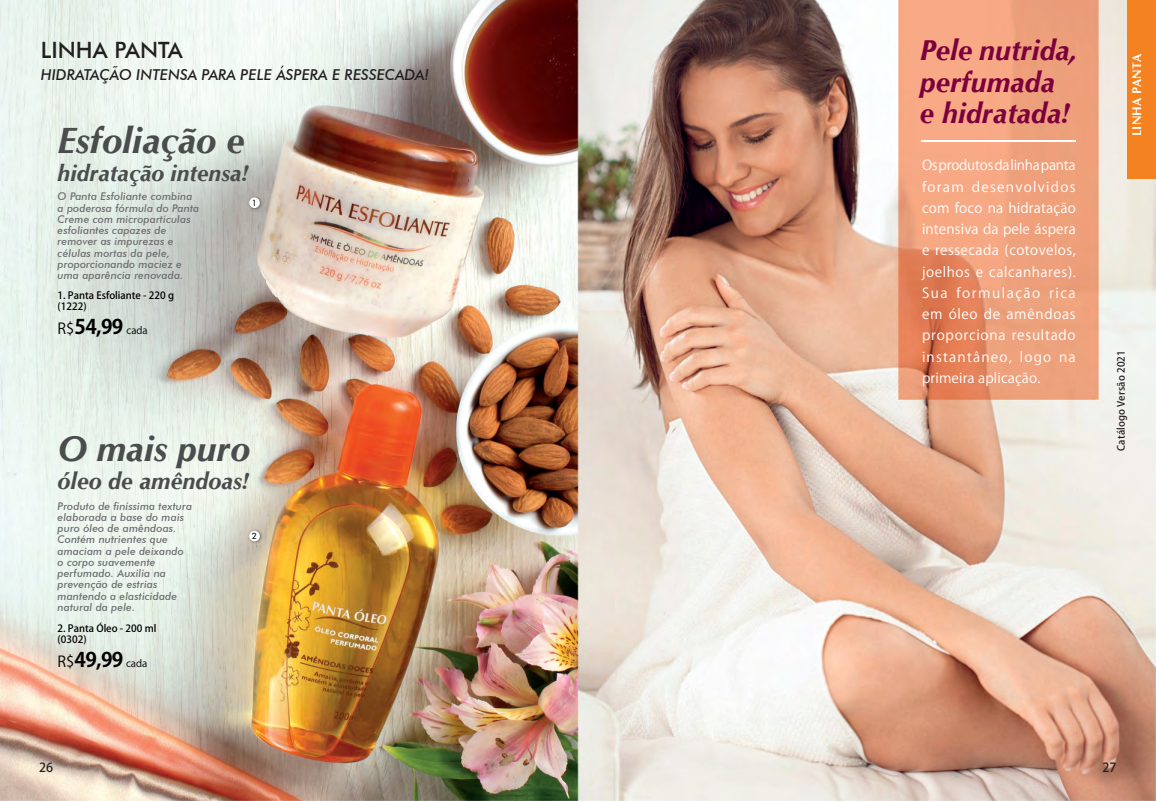
<style>
.page{position:relative;width:1156px;height:801px;background:#fff}
.page>*{position:absolute;margin:0;border:0;box-sizing:border-box;transform-origin:0 0}
.t1{font:italic 700 36.5px "CG Omega";color:#4b4c4d}
.t2{font:italic 700 35.62px "CG Omega";color:#4b4c4d}
.t3{font:italic 700 28.75px/31.2px "CG Omega";color:#7d003e}
.t4{font:italic 700 23.5px "CG Omega";color:#4b4c4d}
.t5{font:italic 700 23px "CG Omega";color:#4b4c4d}
.t6{font:500 22.5px "Futura BT";color:#231f20}
.t7{font:700 20px "Koz Go Pr 6 N";letter-spacing:-.03em;color:#000}
.t8{font:italic 500 15px "Futura BT";color:#231f20}
.t9{font:13.75px/21.2px "Koz Go Pr 6 N";letter-spacing:.055em;color:#fff;text-align:justify}
.t10{font:700 12.5px "CG Omega";color:#fff}
.t11{font:500 12.5px "Koz Go Pr 6 N";color:#231f20}
.t12{font:italic 500 10.62px/11.2px "Futura BT";letter-spacing:.01em;color:#6c6d70}
.t13{font:500 10px/11.5px "Koz Go Pr 6 N";color:#000}
.t14{font:500 10px "Koz Go Pr 6 N";letter-spacing:.01em;color:#231f20}
.t15{font:500 8.75px "Futura BT";color:#231f20}
.s1{font-weight:400;font-size:15px}
.s2{font-weight:400;font-size:10px}
</style>
<div class="page">
<img style="left:0;top:0;width:1155px;height:801px">
<img style="left:247px;top:196px;width:16px;height:15px">
<div style="left:249px;top:197px;width:11px;height:11px;background:#fff;border-radius:50%"></div>
<img style="left:247px;top:529px;width:16px;height:16px">
<div style="left:249px;top:531px;width:11px;height:10px;background:#fff;border-radius:50%"></div>
<hr style="left:921px;top:141px;width:154px;height:1px;background:#fff">
<div style="left:1127px;top:0;width:28px;height:179px;background:#f58220"></div>
<h3 class="t6" style="left:41px;top:36px;width:144px">LINHA PANTA</h3>
<h3 class="t8" style="left:41px;top:65px;width:390px">HIDRATAÇÃO INTENSA PARA PELE ÁSPERA E RESSECADA!</h3>
<h1 class="t1" style="left:58px;top:118px;width:188px">Esfoliação e</h1>
<h3 class="t5" style="left:58px;top:159px;width:192px">hidratação intensa!</h3>
<p class="t12" style="left:58px;top:191px;width:143px">O Panta Esfoliante combina a poderosa fórmula do Panta<br>Creme com micropartículas esfoliantes capazes de remover as impurezas e células mortas da pele, proporcionando maciez e uma aparência renovada.</p>
<p class="t13" style="left:58px;top:290px;width:118px">1. Panta Esfoliante - 220 g (1222)</p>
<h3 class="t7" style="left:58px;top:315px;width:92px"><span class="s1">R$</span>54,99 <span class="s2">cada</span></h3>
<p class="t15" style="left:252px;top:198px;width:7px">1</p>
<h2 class="t2" style="left:58px;top:426px;width:194px">O mais puro</h2>
<h3 class="t4" style="left:58px;top:466px;width:192px">óleo de amêndoas!</h3>
<p class="t12" style="left:58px;top:500px;width:136px">Produto de finíssima textura elaborada a base do mais puro óleo de amêndoas.<br>Contém nutrientes que amaciam a pele deixando o corpo suavemente perfumado. Auxilia na prevenção de estrias mantendo a elasticidade natural da pele.</p>
<p class="t15" style="left:252px;top:531px;width:7px">2</p>
<p class="t13" style="left:58px;top:622px;width:100px">2. Panta Óleo - 200 ml (0302)</p>
<h3 class="t7" style="left:58px;top:648px;width:91px"><span class="s1">R$</span>49,99 <span class="s2">cada</span></h3>
<h3 class="t3" style="left:919px;top:35px;width:159px">Pele nutrida, perfumada<br>e hidratada!</h3>
<p class="t9" style="left:921px;top:155px;width:155px">Os produtos da linha panta foram desenvolvidos com foco na hidratação intensiva da pele áspera e ressecada (cotovelos, joelhos e calcanhares).<br>Sua formulação rica em óleo de amêndoas proporciona resultado instantâneo, logo na primeira aplicação.</p>
<p class="t10" style="left:1128px;top:136px;width:83px;rotate:-90deg">LINHA PANTA</p>
<p class="t14" style="left:1115px;top:451px;width:102px;rotate:-90deg">Catálogo Versão 2021</p>
<p class="t11" style="left:39px;top:760px;width:16px">26</p>
<p class="t11" style="left:1102px;top:760px;width:16px">27</p>
</div>
